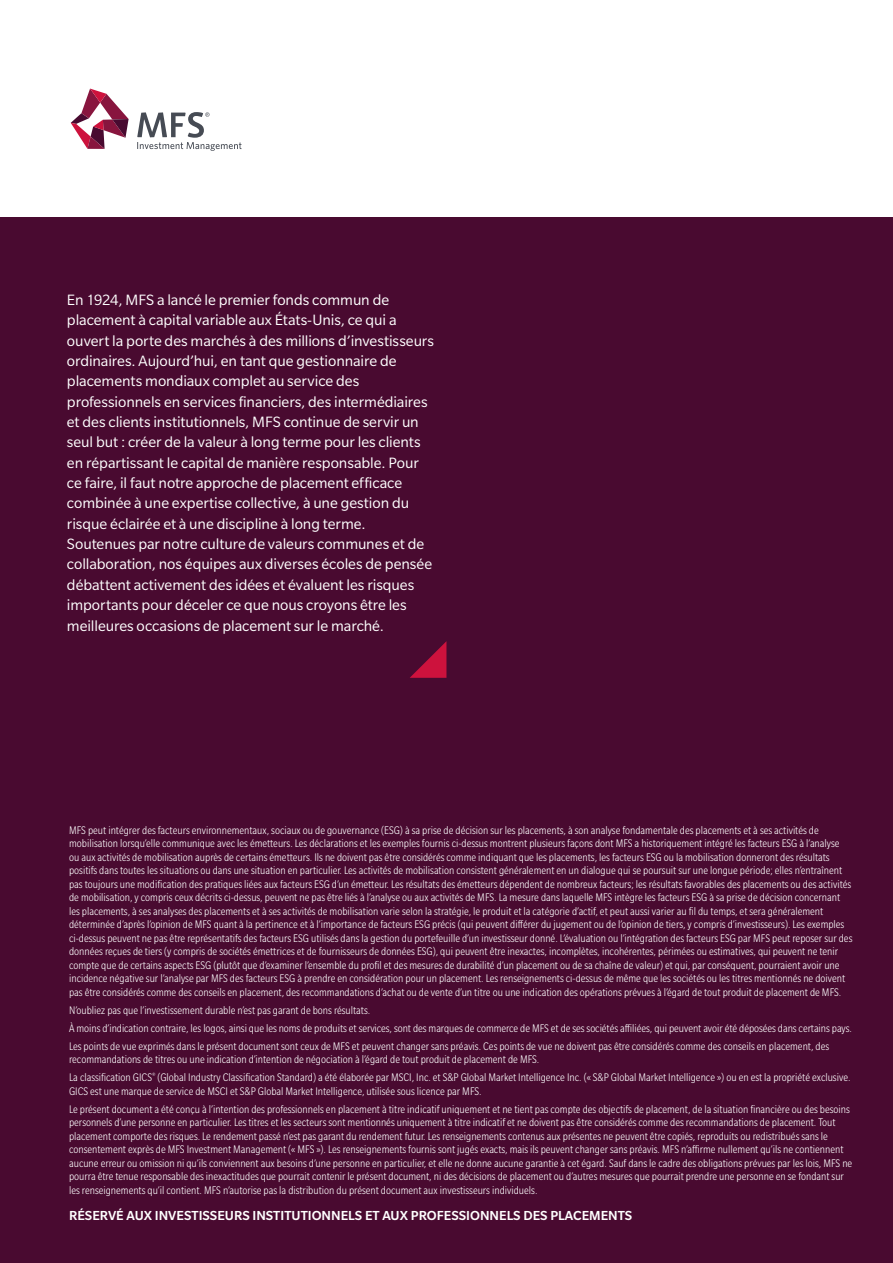
<style>
.page{position:relative;width:893px;height:1263px;background:#fff}
.page>*{position:absolute;margin:0;border:0;box-sizing:border-box;transform-origin:0 0}
.INTRO_PARAGRAPH{font:16.35px/20.4px "Slate Std";letter-spacing:-.005em;color:#fff}
.t1{font:500 14.25px "Slate Std";color:#fff}
.t2{font:300 condensed 12px/13.5px "Slate Std";color:#fff}
</style>
<div class="page">
<div style="left:0;top:218px;width:893px;height:1045px;background:#490a30"></div>
<svg style="left:71px;top:89px;width:58px;height:60px"></svg>
<svg style="left:137px;top:112px;width:105px;height:39px"></svg>
<svg style="left:410px;top:642px;width:36px;height:36px"></svg>
<p class="INTRO_PARAGRAPH" style="left:67px;top:289px;width:368px">En 1924, MFS a lancé le premier fonds commun de placement à capital variable aux États-Unis, ce qui a ouvert la porte des marchés à des millions d’investisseurs ordinaires. Aujourd’hui, en tant que gestionnaire de placements mondiaux complet au service des professionnels en services financiers, des intermédiaires et des clients institutionnels, MFS continue de servir un seul but : créer de la valeur à long terme pour les clients en répartissant le capital de manière responsable. Pour ce faire, il faut notre approche de placement efficace combinée à une expertise collective, à une gestion du risque éclairée et à une discipline à long terme.<br>Soutenues par notre culture de valeurs communes et de collaboration, nos équipes aux diverses écoles de pensée débattent activement des idées et évaluent les risques importants pour déceler ce que nous croyons être les meilleures occasions de placement sur le marché.</p>
<p class="t2" style="left:69px;top:823px;width:785px">MFS peut intégrer des facteurs environnementaux, sociaux ou de gouvernance (ESG) à sa prise de décision sur les placements, à son analyse fondamentale des placements et à ses activités de mobilisation lorsqu’elle communique avec les émetteurs. Les déclarations et les exemples fournis ci-dessus montrent plusieurs façons dont MFS a historiquement intégré les facteurs ESG à l’analyse ou aux activités de mobilisation auprès de certains émetteurs. Ils ne doivent pas être considérés comme indiquant que les placements, les facteurs ESG ou la mobilisation donneront des résultats positifs dans toutes les situations ou dans une situation en particulier. Les activités de mobilisation consistent généralement en un dialogue qui se poursuit sur une longue période; elles n’entraînent pas toujours une modification des pratiques liées aux facteurs ESG d’un émetteur. Les résultats des émetteurs dépendent de nombreux facteurs; les résultats favorables des placements ou des activités de mobilisation, y compris ceux décrits ci-dessus, peuvent ne pas être liés à l’analyse ou aux activités de MFS. La mesure dans laquelle MFS intègre les facteurs ESG à sa prise de décision concernant les placements, à ses analyses des placements et à ses activités de mobilisation varie selon la stratégie, le produit et la catégorie d’actif, et peut aussi varier au fil du temps, et sera généralement déterminée d’après l’opinion de MFS quant à la pertinence et à l’importance de facteurs ESG précis (qui peuvent différer du jugement ou de l’opinion de tiers, y compris d’investisseurs). Les exemples ci-dessus peuvent ne pas être représentatifs des facteurs ESG utilisés dans la gestion du portefeuille d’un investisseur donné. L’évaluation ou l’intégration des facteurs ESG par MFS peut reposer sur des données reçues de tiers (y compris de sociétés émettrices et de fournisseurs de données ESG), qui peuvent être inexactes, incomplètes, incohérentes, périmées ou estimatives, qui peuvent ne tenir compte que de certains aspects ESG (plutôt que d’examiner l’ensemble du profil et des mesures de durabilité d’un placement ou de sa chaîne de valeur) et qui, par conséquent, pourraient avoir une incidence négative sur l’analyse par MFS des facteurs ESG à prendre en considération pour un placement. Les renseignements ci-dessus de même que les sociétés ou les titres mentionnés ne doivent pas être considérés comme des conseils en placement, des recommandations d’achat ou de vente d’un titre ou une indication des opérations prévues à l’égard de tout produit de placement de MFS.</p>
<p class="t2" style="left:69px;top:1003px;width:303px">N’oubliez pas que l’investissement durable n’est pas garant de bons résultats.</p>
<p class="t2" style="left:69px;top:1021px;width:784px">À moins d’indication contraire, les logos, ainsi que les noms de produits et services, sont des marques de commerce de MFS et de ses sociétés affiliées, qui peuvent avoir été déposées dans certains pays.</p>
<p class="t2" style="left:69px;top:1039px;width:762px">Les points de vue exprimés dans le présent document sont ceux de MFS et peuvent changer sans préavis. Ces points de vue ne doivent pas être considérés comme des conseils en placement, des recommandations de titres ou une indication d’intention de négociation à l’égard de tout produit de placement de MFS.</p>
<p class="t2" style="left:69px;top:1071px;width:783px">La classification GICS<sup>®</sup> (Global Industry Classification Standard) a été élaborée par MSCI, Inc. et S&amp;P Global Market Intelligence Inc. (« S&amp;P Global Market Intelligence ») ou en est la propriété exclusive.<br>GICS est une marque de service de MSCI et S&amp;P Global Market Intelligence, utilisée sous licence par MFS.</p>
<p class="t2" style="left:69px;top:1102px;width:785px">Le présent document a été conçu à l’intention des professionnels en placement à titre indicatif uniquement et ne tient pas compte des objectifs de placement, de la situation financière ou des besoins personnels d’une personne en particulier. Les titres et les secteurs sont mentionnés uniquement à titre indicatif et ne doivent pas être considérés comme des recommandations de placement. Tout placement comporte des risques. Le rendement passé n’est pas garant du rendement futur. Les renseignements contenus aux présentes ne peuvent être copiés, reproduits ou redistribués sans le consentement exprès de MFS Investment Management (« MFS »). Les renseignements fournis sont jugés exacts, mais ils peuvent changer sans préavis. MFS n’affirme nullement qu’ils ne contiennent aucune erreur ou omission ni qu’ils conviennent aux besoins d’une personne en particulier, et elle ne donne aucune garantie à cet égard. Sauf dans le cadre des obligations prévues par les lois, MFS ne pourra être tenue responsable des inexactitudes que pourrait contenir le présent document, ni des décisions de placement ou d’autres mesures que pourrait prendre une personne en se fondant sur les renseignements qu’il contient. MFS n’autorise pas la distribution du présent document aux investisseurs individuels.</p>
<p class="t1" style="left:69px;top:1208px;width:565px">RÉSERVÉ AUX INVESTISSEURS INSTITUTIONNELS ET AUX PROFESSIONNELS DES PLACEMENTS</p>
</div>
